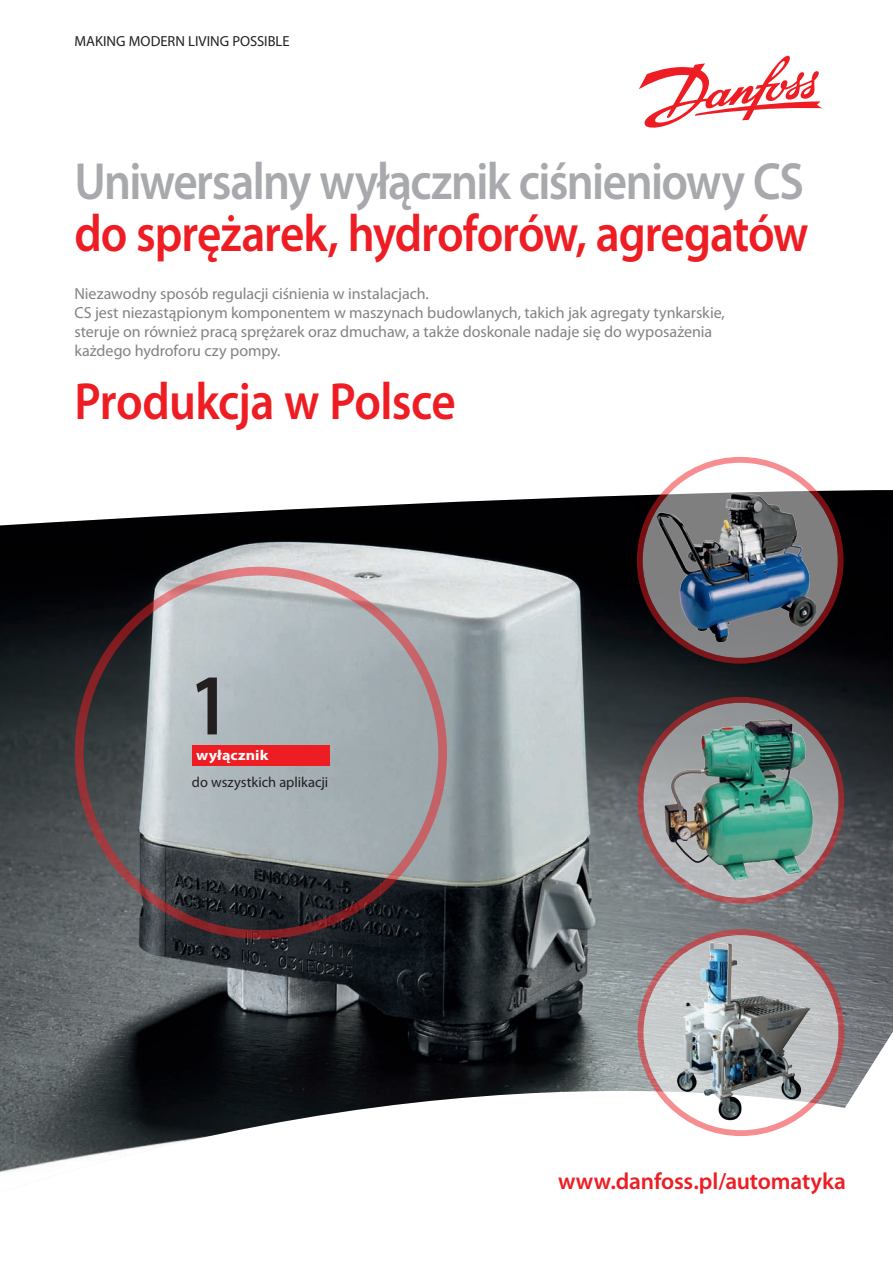
<style>
.page{position:relative;width:893px;height:1263px;background:#fff}
.page>*{position:absolute;margin:0;border:0;box-sizing:border-box;transform-origin:0 0}
.t1{font:600 87.45px "Myriad Pro";color:#231f20;scale:.9 1}
.t2{font:600 52.5px/52.5px "Myriad Pro";letter-spacing:-.03em;color:#a8a9ad;scale:.9 1}
.t3{font:600 52.5px "Myriad Pro";letter-spacing:-.015em;color:#ee1d23;scale:.9 1}
.t4{font:600 23.4px "Myriad Pro";letter-spacing:-.005em;color:#ee1d23}
.t5{font:16.05px/18.9px "Myriad Pro";letter-spacing:-.005em;color:#808285}
.t6{font:14.55px "Myriad Pro";color:#231f20}
.t7{font:700 14.4px "Myriad Pro";letter-spacing:.01em;color:#fff;scale:1.11 1}
.s1{color:#ee1d23}
</style>
<div class="page">
<svg style="left:639px;top:55px;width:183px;height:73px"></svg>
<img style="left:0;top:490px;width:893px;height:683px">
<svg style="left:643px;top:463px;width:195px;height:195px;fill:#838385"></svg>
<div style="left:637px;top:457px;width:207px;height:207px;border:6px solid #ee1d23;border-radius:50%"></div>
<img style="left:658px;top:494px;width:158px;height:147px">
<svg style="left:643px;top:935px;width:195px;height:195px;background:#cacccd"></svg>
<div style="left:638px;top:929px;width:206px;height:207px;border:6px solid #ee1d23;border-radius:50%"></div>
<img style="left:666px;top:932px;width:167px;height:195px">
<svg style="left:643px;top:703px;width:195px;height:195px;background:#a4a6a8"></svg>
<div style="left:638px;top:697px;width:206px;height:207px;border:6px solid #ee1d23;border-radius:50%"></div>
<img style="left:665px;top:719px;width:148px;height:162px">
<div style="left:75px;top:567px;width:372px;height:372px;border:9px solid #ee1d23;border-radius:50%"></div>
<div style="left:192px;top:745px;width:137px;height:20px;background:#ee1d23"></div>
<p class="t6" style="left:74px;top:32px;width:217px">MAKING MODERN LIVING POSSIBLE</p>
<p class="t2" style="left:74px;top:154px;width:817px">Uniwersalny wyłącznik ciśnieniowy CS <span class="s1">do sprężarek, hydroforów, agregatów</span></p>
<p class="t5" style="left:74px;top:284px;width:652px">Niezawodny sposób regulacji ciśnienia w instalacjach.<br>CS jest niezastąpionym komponentem w maszynach budowlanych, takich jak agregaty tynkarskie, steruje on również pracą sprężarek oraz dmuchaw, a także doskonale nadaje się do wyposażenia każdego hydroforu czy pompy.</p>
<p class="t3" style="left:74px;top:368px;width:425px">Produkcja w Polsce</p>
<p class="t1" style="left:189px;top:649px;width:48px">1</p>
<p class="t7" style="left:196px;top:746px;width:67px">wyłącznik</p>
<p class="t6" style="left:192px;top:773px;width:138px">do wszystkich aplikacji</p>
<p class="t4" style="left:558px;top:1166px;width:289px">www.danfoss.pl/automatyka</p>
</div>
